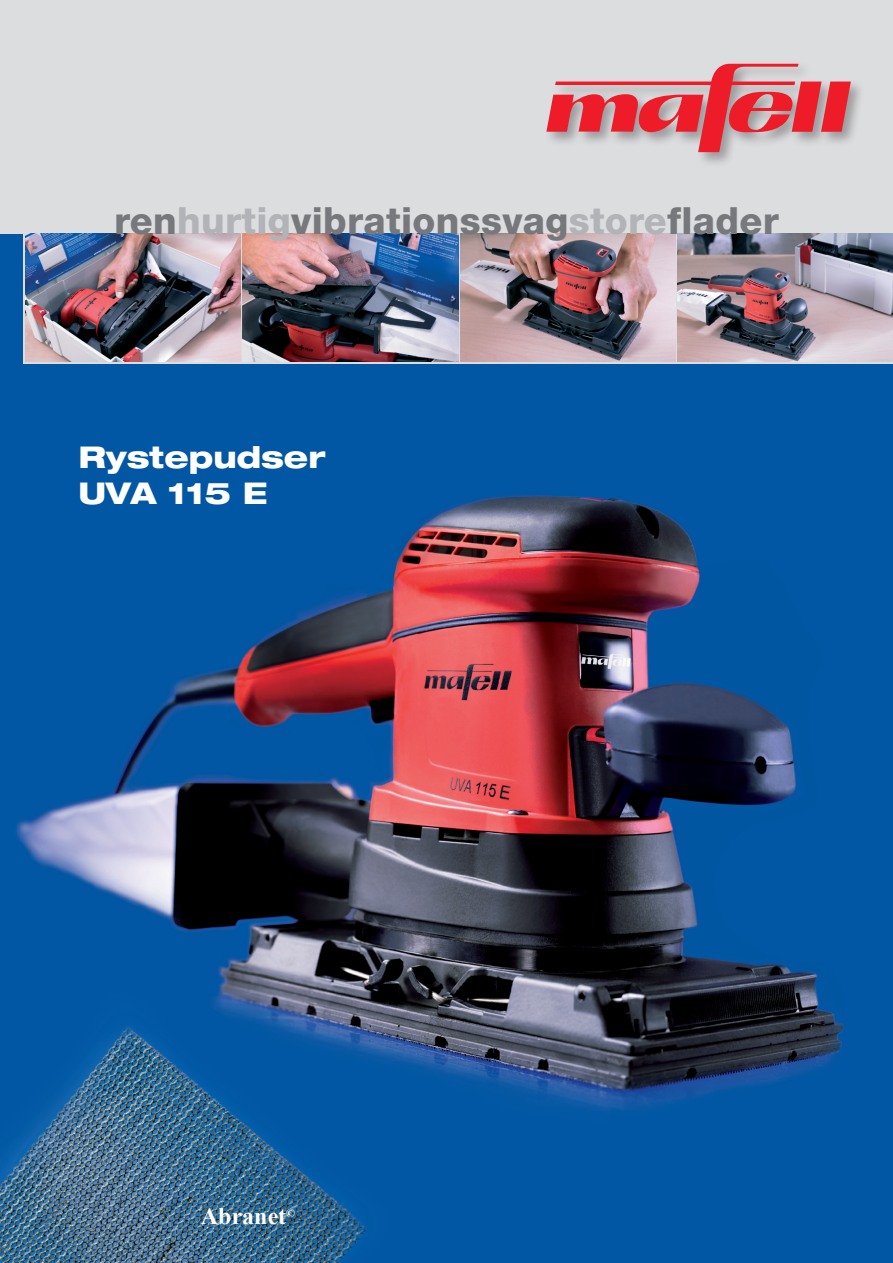
<style>
.page{position:relative;width:893px;height:1263px;background:#fff}
.page>*{position:absolute;margin:0;border:0;box-sizing:border-box;transform-origin:0 0}
.t1{font:800 37.5px "Helvetica Neue";letter-spacing:.01em;color:#76787b}
.t2{font:800 expanded 30px/36px "Helvetica Neue";color:#fff}
.t3{font:700 24px "Times New Roman";color:#fff}
.s1{color:#b2b3b7}
</style>
<div class="page">
<div style="left:0;top:234px;width:893px;height:1029px;background:#0157a3"></div>
<img style="left:16px;top:495px;width:828px;height:616px">
<svg style="left:23px;top:234px;width:870px;height:130px;background:#cac5ca"></svg>
<div style="left:0;top:0;width:893px;height:234px;background:#dcdddf"></div>
<div style="left:544px;top:61px;width:321px;height:106px;background:#231f20;opacity:.35"></div>
<svg style="left:546px;top:64px;width:305px;height:88px"></svg>
<img style="left:243px;top:234px;width:215px;height:127px">
<img style="left:460px;top:234px;width:216px;height:127px">
<img style="left:678px;top:234px;width:215px;height:127px">
<img style="left:26px;top:234px;width:215px;height:127px">
<img style="left:0;top:960px;width:505px;height:303px">
<p class="t1" style="left:114px;top:198px;width:666px">ren<span class="s1">hurtig</span>vibrationssvag<span class="s1">store</span>flader</p>
<p class="t2" style="left:78px;top:438px;width:249px">Rystepudser<br>UVA 115 E</p>
<p class="t3" style="left:201px;top:1199px;width:96px">Abranet<sup>©</sup></p>
</div>
